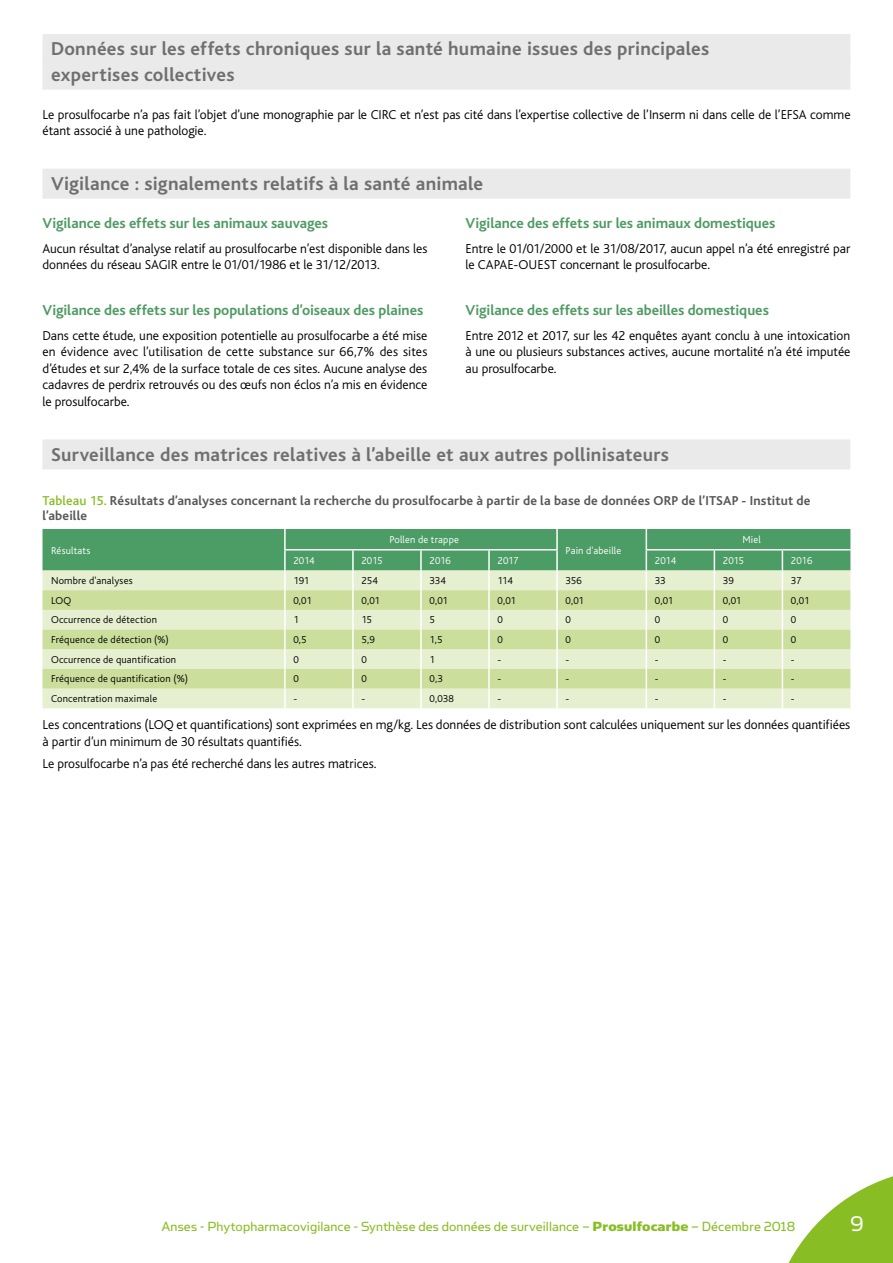
<style>
.page{position:relative;width:893px;height:1263px;background:#fff}
.page>*{position:absolute;margin:0;border:0;box-sizing:border-box;transform-origin:0 0}
.t1{font:24px "Simian Text Orangutan";color:#fff}
.T2{font:700 19.5px "Bliss";letter-spacing:.015em;color:#706f6f}
.T3_1col{font:700 15px "Bliss";letter-spacing:-.005em;color:#4e9a62}
.t2{font:15px "Simian Text Orangutan";letter-spacing:.01em;color:#89bd24}
.TEXTE_COURANT_1col{font:300 13.5px/16.5px "Bliss";color:#000}
.Titre_Figure_Tablo{font:700 13.5px/15px "Bliss";letter-spacing:.01em;color:#575756}
.Tableau_texte{font:300 10.5px "Bliss";letter-spacing:.015em;color:#000}
.Tablo_tete{font:300 10.5px "Bliss";letter-spacing:.01em;color:#fff}
.s1{font-weight:500;color:#89bd24}
.s2{font-family:"Simian Text Chimpanzee"}
</style>
<div class="page">
<div style="left:43px;top:34px;width:807px;height:30px;background:#eaeaea"></div>
<div style="left:43px;top:60px;width:807px;height:30px;background:#eaeaea"></div>
<div style="left:43px;top:169px;width:807px;height:30px;background:#eaeaea"></div>
<div style="left:43px;top:439px;width:807px;height:30px;background:#eaeaea"></div>
<svg style="left:43px;top:529px;width:807px;height:179px;background:#bbd7a7"></svg>
<svg style="left:788px;top:1176px;width:105px;height:87px"></svg>
<p class="T2" style="left:51px;top:39px;width:660px">Données sur les effets chroniques sur la santé humaine issues des principales</p>
<p class="T2" style="left:51px;top:64px;width:185px">expertises collectives</p>
<p class="TEXTE_COURANT_1col" style="left:43px;top:106px;width:809px">Le prosulfocarbe n’a pas fait l’objet d’une monographie par le CIRC et n’est pas cité dans l’expertise collective de l’Inserm ni dans celle de l’EFSA comme étant associé à une pathologie.</p>
<p class="T2" style="left:51px;top:173px;width:434px">Vigilance : signalements relatifs à la santé animale</p>
<p class="T3_1col" style="left:43px;top:215px;width:287px">Vigilance des effets sur les animaux sauvages</p>
<p class="TEXTE_COURANT_1col" style="left:43px;top:240px;width:386px">Aucun résultat d’analyse relatif au prosulfocarbe n’est disponible dans les données du réseau SAGIR entre le 01/01/1986 et le 31/12/2013.</p>
<p class="T3_1col" style="left:43px;top:302px;width:382px">Vigilance des effets sur les populations d’oiseaux des plaines</p>
<p class="TEXTE_COURANT_1col" style="left:43px;top:327px;width:386px;text-align:justify">Dans cette étude, une exposition potentielle au prosulfocarbe a été mise en évidence avec l’utilisation de cette substance sur 66,7% des sites d’études et sur 2,4% de la surface totale de ces sites. Aucune analyse des cadavres de perdrix retrouvés ou des œufs non éclos n’a mis en évidence le prosulfocarbe.</p>
<p class="T3_1col" style="left:466px;top:215px;width:311px">Vigilance des effets sur les animaux domestiques</p>
<p class="TEXTE_COURANT_1col" style="left:466px;top:240px;width:386px">Entre le 01/01/2000 et le 31/08/2017, aucun appel n’a été enregistré par le CAPAE-OUEST concernant le prosulfocarbe.</p>
<p class="T3_1col" style="left:466px;top:302px;width:305px">Vigilance des effets sur les abeilles domestiques</p>
<p class="TEXTE_COURANT_1col" style="left:466px;top:327px;width:386px;text-align:justify">Entre 2012 et 2017, sur les 42 enquêtes ayant conclu à une intoxication à une ou plusieurs substances actives, aucune mortalité n’a été imputée au prosulfocarbe.</p>
<p class="T2" style="left:51px;top:444px;width:619px">Surveillance des matrices relatives à l’abeille et aux autres pollinisateurs</p>
<p class="Titre_Figure_Tablo" style="left:43px;top:494px;width:770px"><span class="s1">Tableau 15.</span> Résultats d’analyses concernant la recherche du prosulfocarbe à partir de la base de données ORP de l’ITSAP - Institut de l’abeille</p>
<p class="Tablo_tete" style="left:51px;top:545px;width:41px">Résultats</p>
<p class="Tablo_tete" style="left:389px;top:534px;width:71px">Pollen de trappe</p>
<p class="Tablo_tete" style="left:742px;top:534px;width:20px">Miel</p>
<p class="Tablo_tete" style="left:566px;top:545px;width:57px">Pain d'abeille</p>
<p class="Tablo_tete" style="left:293px;top:555px;width:23px">2014</p>
<p class="Tablo_tete" style="left:361px;top:555px;width:23px">2015</p>
<p class="Tablo_tete" style="left:429px;top:555px;width:23px">2016</p>
<p class="Tablo_tete" style="left:497px;top:555px;width:23px">2017</p>
<p class="Tablo_tete" style="left:655px;top:555px;width:23px">2014</p>
<p class="Tablo_tete" style="left:723px;top:555px;width:23px">2015</p>
<p class="Tablo_tete" style="left:791px;top:555px;width:23px">2016</p>
<p class="Tableau_texte" style="left:51px;top:575px;width:83px">Nombre d'analyses</p>
<p class="Tableau_texte" style="left:293px;top:575px;width:17px">191</p>
<p class="Tableau_texte" style="left:361px;top:575px;width:18px">254</p>
<p class="Tableau_texte" style="left:429px;top:575px;width:18px">334</p>
<p class="Tableau_texte" style="left:497px;top:575px;width:17px">114</p>
<p class="Tableau_texte" style="left:566px;top:575px;width:18px">356</p>
<p class="Tableau_texte" style="left:655px;top:575px;width:12px">33</p>
<p class="Tableau_texte" style="left:723px;top:575px;width:12px">39</p>
<p class="Tableau_texte" style="left:791px;top:575px;width:12px">37</p>
<p class="Tableau_texte" style="left:51px;top:594px;width:22px">LOQ</p>
<p class="Tableau_texte" style="left:293px;top:594px;width:20px">0,01</p>
<p class="Tableau_texte" style="left:361px;top:594px;width:20px">0,01</p>
<p class="Tableau_texte" style="left:429px;top:594px;width:20px">0,01</p>
<p class="Tableau_texte" style="left:497px;top:594px;width:20px">0,01</p>
<p class="Tableau_texte" style="left:566px;top:594px;width:20px">0,01</p>
<p class="Tableau_texte" style="left:655px;top:594px;width:20px">0,01</p>
<p class="Tableau_texte" style="left:723px;top:594px;width:20px">0,01</p>
<p class="Tableau_texte" style="left:791px;top:594px;width:20px">0,01</p>
<p class="Tableau_texte" style="left:51px;top:614px;width:108px">Occurrence de détection</p>
<p class="Tableau_texte" style="left:293px;top:614px;width:7px">1</p>
<p class="Tableau_texte" style="left:361px;top:614px;width:12px">15</p>
<p class="Tableau_texte" style="left:429px;top:614px;width:7px">5</p>
<p class="Tableau_texte" style="left:497px;top:614px;width:7px">0</p>
<p class="Tableau_texte" style="left:566px;top:614px;width:7px">0</p>
<p class="Tableau_texte" style="left:655px;top:614px;width:7px">0</p>
<p class="Tableau_texte" style="left:723px;top:614px;width:7px">0</p>
<p class="Tableau_texte" style="left:791px;top:614px;width:7px">0</p>
<p class="Tableau_texte" style="left:51px;top:634px;width:119px">Fréquence de détection (%)</p>
<p class="Tableau_texte" style="left:293px;top:634px;width:15px">0,5</p>
<p class="Tableau_texte" style="left:361px;top:634px;width:15px">5,9</p>
<p class="Tableau_texte" style="left:429px;top:634px;width:14px">1,5</p>
<p class="Tableau_texte" style="left:497px;top:634px;width:7px">0</p>
<p class="Tableau_texte" style="left:566px;top:634px;width:7px">0</p>
<p class="Tableau_texte" style="left:655px;top:634px;width:7px">0</p>
<p class="Tableau_texte" style="left:723px;top:634px;width:7px">0</p>
<p class="Tableau_texte" style="left:791px;top:634px;width:7px">0</p>
<p class="Tableau_texte" style="left:51px;top:653px;width:127px">Occurrence de quantification</p>
<p class="Tableau_texte" style="left:293px;top:653px;width:7px">0</p>
<p class="Tableau_texte" style="left:361px;top:653px;width:7px">0</p>
<p class="Tableau_texte" style="left:429px;top:653px;width:7px">1</p>
<p class="Tableau_texte" style="left:497px;top:653px;width:5px">-</p>
<p class="Tableau_texte" style="left:566px;top:653px;width:5px">-</p>
<p class="Tableau_texte" style="left:655px;top:653px;width:5px">-</p>
<p class="Tableau_texte" style="left:723px;top:653px;width:5px">-</p>
<p class="Tableau_texte" style="left:791px;top:653px;width:5px">-</p>
<p class="Tableau_texte" style="left:51px;top:673px;width:138px">Fréquence de quantification (%)</p>
<p class="Tableau_texte" style="left:293px;top:673px;width:7px">0</p>
<p class="Tableau_texte" style="left:361px;top:673px;width:7px">0</p>
<p class="Tableau_texte" style="left:429px;top:673px;width:15px">0,3</p>
<p class="Tableau_texte" style="left:497px;top:673px;width:5px">-</p>
<p class="Tableau_texte" style="left:566px;top:673px;width:5px">-</p>
<p class="Tableau_texte" style="left:655px;top:673px;width:5px">-</p>
<p class="Tableau_texte" style="left:723px;top:673px;width:5px">-</p>
<p class="Tableau_texte" style="left:791px;top:673px;width:5px">-</p>
<p class="Tableau_texte" style="left:51px;top:693px;width:108px">Concentration maximale</p>
<p class="Tableau_texte" style="left:293px;top:693px;width:5px">-</p>
<p class="Tableau_texte" style="left:361px;top:693px;width:5px">-</p>
<p class="Tableau_texte" style="left:429px;top:693px;width:26px">0,038</p>
<p class="Tableau_texte" style="left:497px;top:693px;width:5px">-</p>
<p class="Tableau_texte" style="left:566px;top:693px;width:5px">-</p>
<p class="Tableau_texte" style="left:655px;top:693px;width:5px">-</p>
<p class="Tableau_texte" style="left:723px;top:693px;width:5px">-</p>
<p class="Tableau_texte" style="left:791px;top:693px;width:5px">-</p>
<p class="TEXTE_COURANT_1col" style="left:43px;top:717px;width:809px">Les concentrations (LOQ et quantifications) sont exprimées en mg/kg. Les données de distribution sont calculées uniquement sur les données quantifiées à partir d’un minimum de 30 résultats quantifiés.</p>
<p class="TEXTE_COURANT_1col" style="left:43px;top:756px;width:336px">Le prosulfocarbe n’a pas été recherché dans les autres matrices.</p>
<p class="t2" style="left:161px;top:1218px;width:635px">Anses - Phytopharmacovigilance - Synthèse des données de surveillance – <span class="s2">Prosulfocarbe</span> – Décembre 2018</p>
<h1 class="t1" style="left:850px;top:1210px;width:15px">9</h1>
</div>
